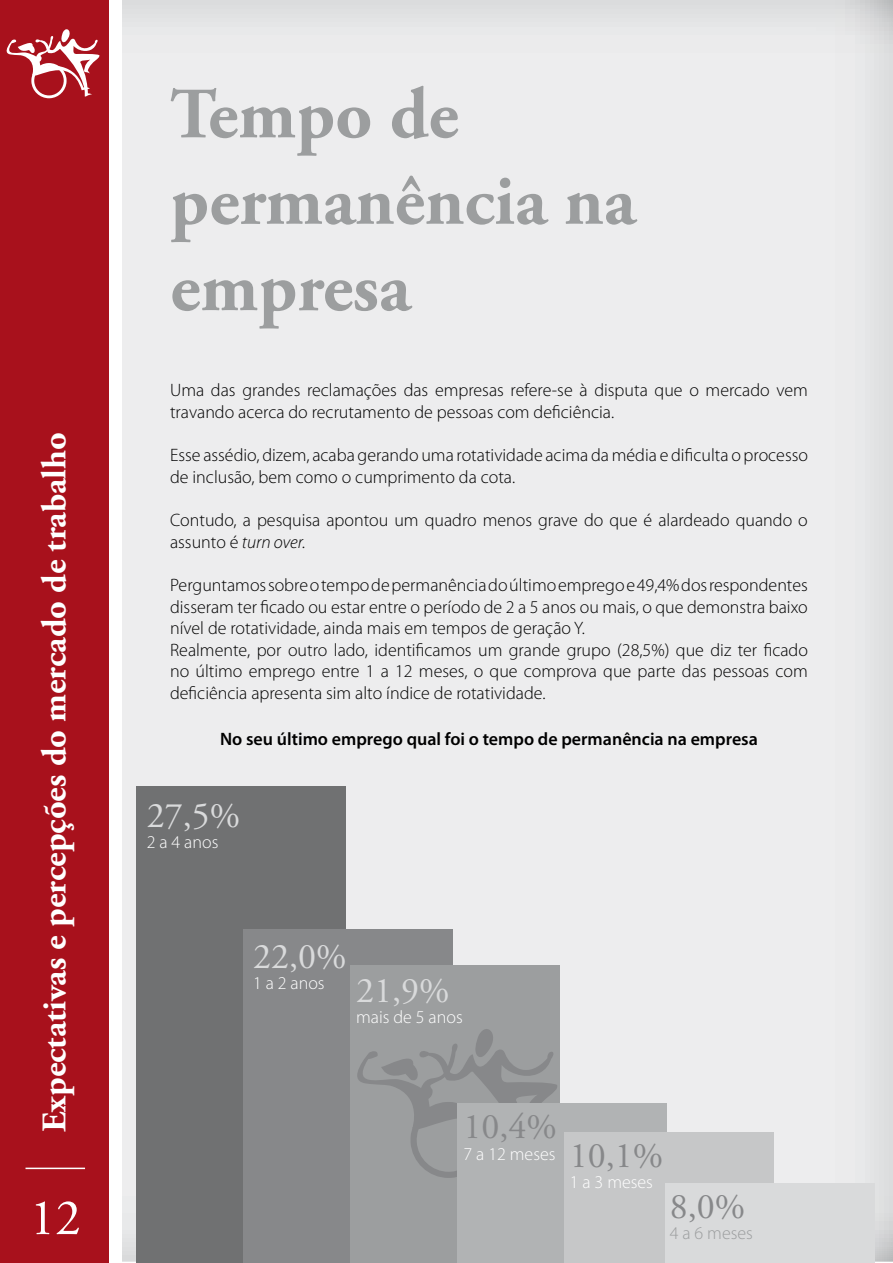
<style>
.page{position:relative;width:893px;height:1263px;background:#fff}
.page>*{position:absolute;margin:0;border:0;box-sizing:border-box;transform-origin:0 0}
.t1{font:700 72px/86.4px "Adobe Garamond Pro";color:#9c9e9f}
.t2{font:51px "Adobe Garamond Pro";color:#fff}
.t3{font:36px "Adobe Garamond Pro";color:#d9dadb}
.t4{font:36px "Adobe Garamond Pro";color:#87888a}
.t5{font:700 34.5px "Adobe Garamond Pro";color:#fff}
.t6{font:300 18px/21.6px "Myriad Pro";color:#000}
.t7{font:600 18px "Myriad Pro";color:#000}
.t8{font:300 18px/34px "Myriad Pro";color:#fff}
.t9{font:300 18px "Myriad Pro";color:#9c9e9f}
.s1{font-style:italic}
.s2{font-family:"Adobe Garamond Pro";font-weight:400;font-size:36px;color:#d9dadb}
.s3{font-family:"Adobe Garamond Pro";font-weight:400;font-size:36px;color:#87888a}
</style>
<div class="page">
<div style="left:122px;top:0;width:771px;height:1262px;background:#ededee"></div>
<div style="left:0;top:0;width:110px;height:1263px;background:#a8111c"></div>
<svg style="left:6px;top:29px;width:94px;height:69px"></svg>
<hr style="left:26px;top:1167px;width:59px;height:2px;background:#fff">
<div style="left:136px;top:787px;width:210px;height:476px;background:#707172"></div>
<div style="left:243px;top:929px;width:210px;height:334px;background:#87888a"></div>
<div style="left:350px;top:965px;width:210px;height:298px;background:#9c9e9f"></div>
<svg style="left:357px;top:1029px;width:200px;height:149px"></svg>
<div style="left:457px;top:1103px;width:210px;height:160px;background:#b1b3b4"></div>
<div style="left:564px;top:1132px;width:210px;height:131px;background:#c6c7c8"></div>
<div style="left:665px;top:1183px;width:210px;height:80px;background:#d9dadb"></div>
<h3 class="t5" style="left:35px;top:1132px;width:701px;rotate:-90deg">Expectativas e percepções do mercado de trabalho</h3>
<h2 class="t2" style="left:30px;top:1187px;width:53px">12</h2>
<h1 class="t1" style="left:170px;top:73px;width:467px">Tempo de permanência na empresa</h1>
<p class="t6" style="left:170px;top:380px;width:639px">Uma das grandes reclamações das empresas refere-se à disputa que o mercado vem travando acerca do recrutamento de pessoas com deficiência.</p>
<p class="t6" style="left:170px;top:445px;width:639px">Esse assédio, dizem, acaba gerando uma rotatividade acima da média e dificulta o processo de inclusão, bem como o cumprimento da cota.</p>
<p class="t6" style="left:170px;top:510px;width:639px">Contudo, a pesquisa apontou um quadro menos grave do que é alardeado quando o assunto é <span class="s1">turn over.</span></p>
<p class="t6" style="left:170px;top:574px;width:639px">Perguntamos sobre o tempo de permanência do último emprego e 49,4% dos respondentes disseram ter ficado ou estar entre o período de 2 a 5 anos ou mais, o que demonstra baixo nível de rotatividade, ainda mais em tempos de geração Y.<br>Realmente, por outro lado, identificamos um grande grupo (28,5%) que diz ter ficado no último emprego entre 1 a 12 meses, o que comprova que parte das pessoas com deficiência apresenta sim alto índice de rotatividade.</p>
<p class="t7" style="left:220px;top:727px;width:539px">No seu último emprego qual foi o tempo de permanência na empresa</p>
<h3 class="t3" style="left:147px;top:794px;width:95px">27,5%</h3>
<p class="t8" style="left:147px;top:825px;width:73px">2 a 4 anos</p>
<h3 class="t3" style="left:253px;top:935px;width:95px">22,0%</h3>
<p class="t8" style="left:356px;top:967px;width:108px;text-indent:-103px">1 a 2 anos <span class="s2">21,9% </span>mais de 5 anos</p>
<h3 class="t4" style="left:463px;top:1105px;width:95px">10,4%</h3>
<p class="t8" style="left:570px;top:1139px;width:95px;line-height:29px;text-indent:-106px">7 a 12 meses <span class="s3">10,1%<br></span>1 a 3 meses</p>
<h3 class="t4" style="left:670px;top:1185px;width:77px">8,0%</h3>
<p class="t9" style="left:670px;top:1223px;width:85px">4 a 6 meses</p>
</div>
